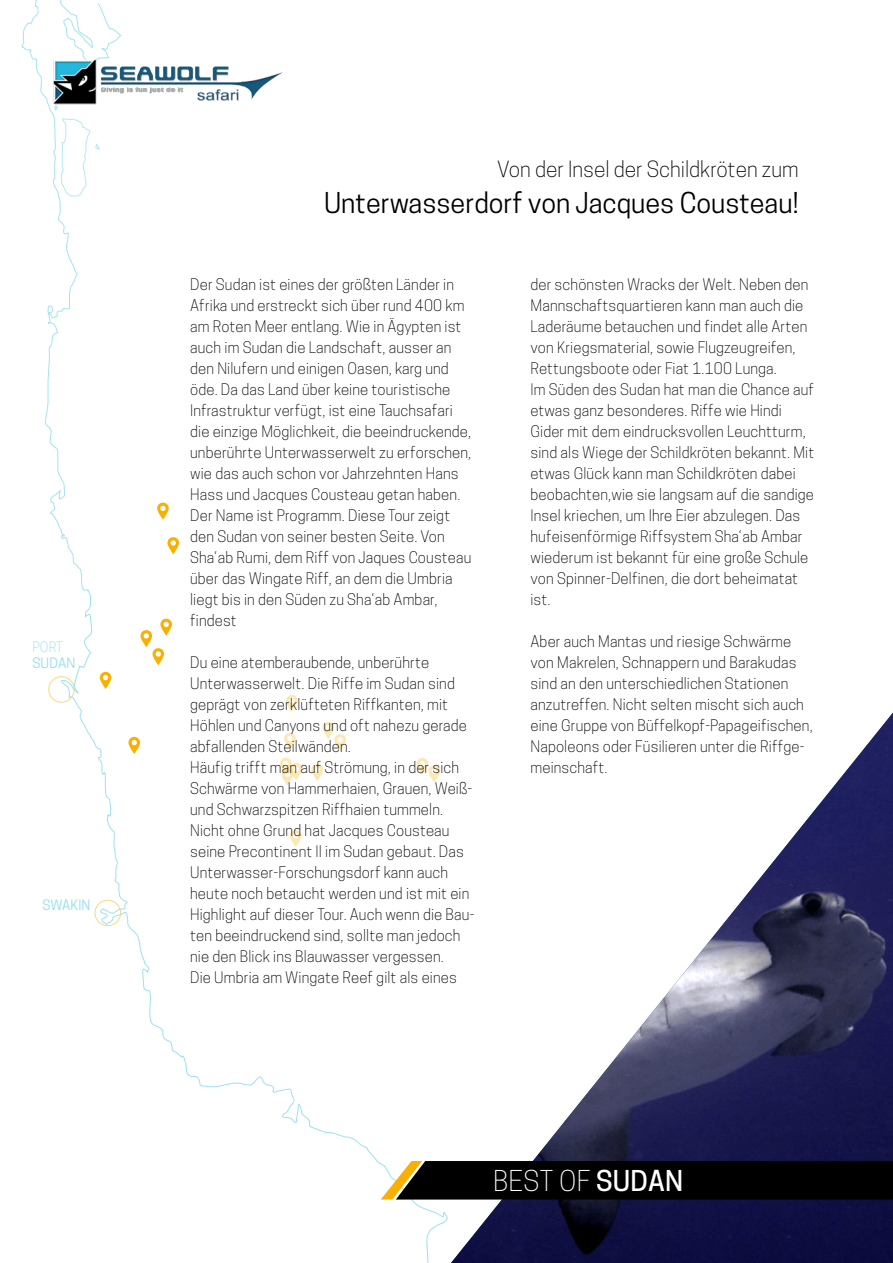
<style>
.page{position:relative;width:893px;height:1263px;background:#fff}
.page>*{position:absolute;margin:0;border:0;box-sizing:border-box;transform-origin:0 0}
.t1{font:27px "Cooper Hewitt";color:#000}
.t2{font:300 27px "Cooper Hewitt";letter-spacing:.01em;color:#fff}
.t3{font:300 21px "Cooper Hewitt";color:#000}
.t4{font:300 15px/21px "Cooper Hewitt";letter-spacing:.01em;color:#000}
.t5{font:13.5px "Cooper Hewitt";letter-spacing:.01em;color:#92deee}
.t6{font:300 13.5px "Cooper Hewitt";color:#92deee}
.s1{font-weight:500}
</style>
<div class="page">
<svg style="left:48px;top:596px;width:400px;height:667px"></svg>
<svg style="left:21px;top:0;width:100px;height:596px"></svg>
<img style="left:52px;top:58px;width:231px;height:46px">
<svg style="left:290px;top:830px;width:11px;height:17px"></svg>
<svg style="left:284px;top:733px;width:12px;height:17px"></svg>
<svg style="left:167px;top:537px;width:12px;height:17px"></svg>
<svg style="left:157px;top:502px;width:12px;height:18px"></svg>
<svg style="left:100px;top:672px;width:11px;height:17px"></svg>
<svg style="left:140px;top:619px;width:32px;height:46px"></svg>
<svg style="left:128px;top:737px;width:12px;height:17px"></svg>
<svg style="left:323px;top:722px;width:23px;height:29px"></svg>
<svg style="left:286px;top:695px;width:12px;height:17px"></svg>
<svg style="left:311px;top:764px;width:12px;height:17px"></svg>
<svg style="left:280px;top:757px;width:22px;height:28px"></svg>
<svg style="left:416px;top:758px;width:24px;height:24px"></svg>
<img style="left:451px;top:713px;width:442px;height:550px">
<div style="left:381px;top:1161px;width:512px;height:38px;background:#000"></div>
<p class="t6" style="left:32px;top:639px;width:32px">PORT</p>
<p class="t5" style="left:32px;top:655px;width:44px">SUDAN</p>
<p class="t5" style="left:42px;top:897px;width:50px">SWAKIN</p>
<h2 class="t3" style="left:497px;top:156px;width:303px">Von der Insel der Schildkröten zum</h2>
<h1 class="t1" style="left:324px;top:187px;width:476px">Unterwasserdorf von Jacques Cousteau!</h1>
<p class="t4" style="left:190px;top:274px;width:283px">Der Sudan ist eines der größten Länder in Afrika und erstreckt sich über rund 400 km am Roten Meer entlang. Wie in Ägypten ist auch im Sudan die Landschaft, ausser an den Nilufern und einigen Oasen, karg und öde. Da das Land über keine touristische Infrastruktur verfügt, ist eine Tauchsafari die einzige Möglichkeit, die beeindruckende, unberührte Unterwasserwelt zu erforschen, wie das auch schon vor Jahrzehnten Hans Hass und Jacques Cousteau getan haben.<br>Der Name ist Programm. Diese Tour zeigt den Sudan von seiner besten Seite. Von Sha‘ab Rumi, dem Riff von Jaques Cousteau über das Wingate Riff, an dem die Umbria liegt bis in den Süden zu Sha‘ab Ambar, findest</p>
<p class="t4" style="left:190px;top:652px;width:286px">Du eine atemberaubende, unberührte Unterwasserwelt. Die Riffe im Sudan sind geprägt von zerklüfteten Riffkanten, mit Höhlen und Canyons und oft nahezu gerade abfallenden Steilwänden.<br>Häufig trifft man auf Strömung, in der sich Schwärme von Hammerhaien, Grauen, Weiß&shy;und Schwarzspitzen Riffhaien tummeln.<br>Nicht ohne Grund hat Jacques Cousteau seine Precontinent II im Sudan gebaut. Das Unterwasser-Forschungsdorf kann auch heute noch betaucht werden und ist mit ein Highlight auf dieser Tour. Auch wenn die Bau&shy;ten beeindruckend sind, sollte man jedoch nie den Blick ins Blauwasser vergessen.<br>Die Umbria am Wingate Reef gilt als eines</p>
<p class="t4" style="left:530px;top:274px;width:285px">der schönsten Wracks der Welt. Neben den Mannschaftsquartieren kann man auch die Laderäume betauchen und findet alle Arten von Kriegsmaterial, sowie Flugzeugreifen, Rettungsboote oder Fiat 1.100 Lunga.<br>Im Süden des Sudan hat man die Chance auf etwas ganz besonderes. Riffe wie Hindi Gider mit dem eindrucksvollen Leuchtturm, sind als Wiege der Schildkröten bekannt. Mit etwas Glück kann man Schildkröten dabei beobachten,wie sie langsam auf die sandige Insel kriechen, um Ihre Eier abzulegen. Das hufeisenförmige Riffsystem Sha‘ab Ambar wiederum ist bekannt für eine große Schule von Spinner-Delfinen, die dort beheimatat ist.</p>
<p class="t4" style="left:530px;top:631px;width:284px">Aber auch Mantas und riesige Schwärme von Makrelen, Schnappern und Barakudas sind an den unterschiedlichen Stationen anzutreffen. Nicht selten mischt sich auch eine Gruppe von Büffelkopf-Papageifischen, Napoleons oder Füsilieren unter die Riffge&shy;meinschaft.</p>
<h1 class="t2" style="left:493px;top:1165px;width:192px">BEST OF <span class="s1">SUDAN</span></h1>
</div>
